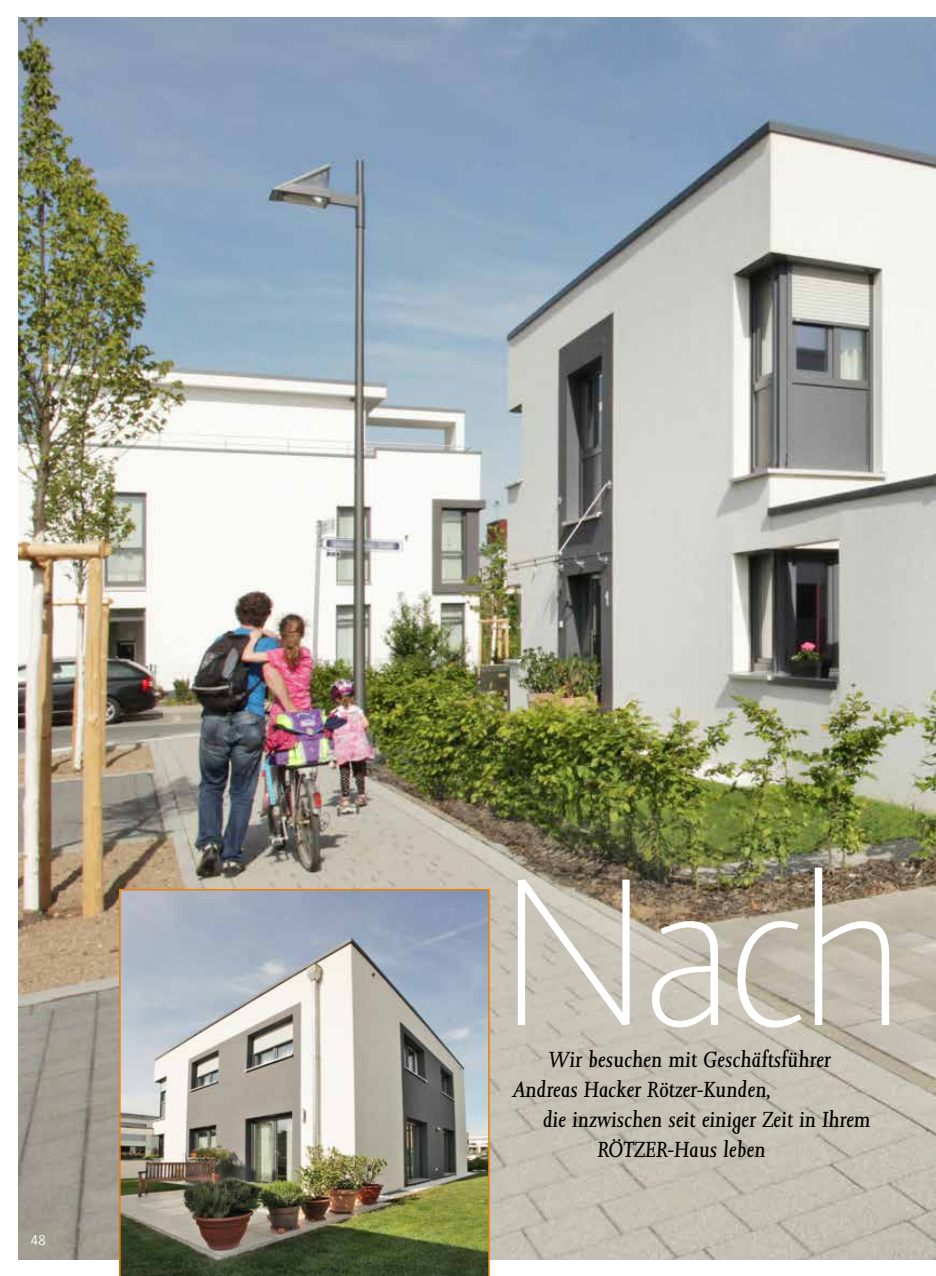
<style>
.page{position:relative;width:936px;height:1276px;background:#fff}
.page>*{position:absolute;margin:0;border:0;box-sizing:border-box;transform-origin:0 0}
.t1{font:100 213.6px "Agilita LT Pro";color:#fff}
.t2{font:italic 21px/30px "Jessica Serial";color:#000}
.t3{font:300 15px "Agilita LT Pro";color:#fff}
</style>
<div class="page">
<img style="left:18px;top:17px;width:917px;height:1242px">
<img style="left:119px;top:889px;width:370px;height:387px">
<p class="t3" style="left:31px;top:1229px;width:16px">48</p>
<h1 class="t1" style="left:502px;top:806px;width:401px">Nach</h1>
<p class="t2" style="left:512px;top:1045px;width:320px;text-indent:37px">Wir besuchen mit Geschäftsführer<br>Andreas Hacker Rötzer-Kunden,</p>
<p class="t2" style="left:598px;top:1105px;width:274px;text-indent:-55px">die inzwischen seit einiger Zeit in Ihrem<br>RÖTZER-Haus leben</p>
</div>
